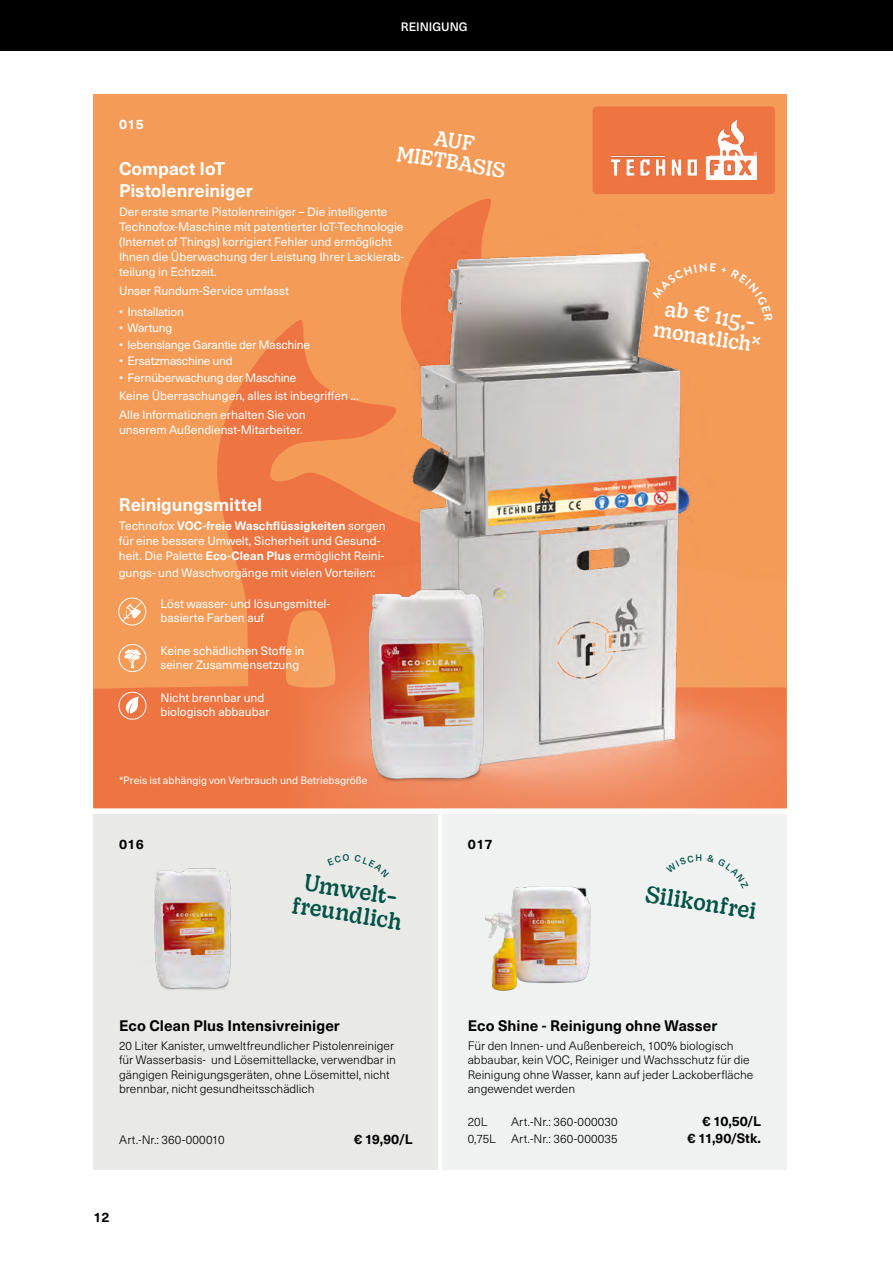
<style>
.page{position:relative;width:893px;height:1263px;background:#fff}
.page>*{position:absolute;margin:0;border:0;box-sizing:border-box;transform-origin:0 0}
.t1{font:22.5px "Decoy";color:#005345}
.t2{font:20.55px "Decoy";color:#fff}
.t3{font:20.1px/21.5px "Decoy";color:#fff;text-align:center}
.t4{font:700 18px/21.6px "Neue Haas Unica W1 G";letter-spacing:-.005em;color:#fff}
.t5{font:700 15px "Neue Haas Unica W1 G";letter-spacing:.005em;color:#000}
.t6{font:700 13.5px "Neue Haas Unica W1 G";letter-spacing:-.01em;color:#000}
.t7{font:700 13.5px "Neue Haas Unica W1 G";color:#fff}
.t8{font:12px/15px "Neue Haas Unica W1 G";color:#fff}
.t9{font:300 12px/14.4px "Neue Haas Unica W1 G";color:#000}
.t10{font:12px "Neue Haas Unica W1 G";letter-spacing:-.02em;color:#fff}
.t11{font:500 12px "Neue Haas Unica W1 G";color:#fff}
.t12{font:12px "Neue Haas Unica W1 G";letter-spacing:-.025em;color:#fff}
.t13{font:10.5px "Neue Haas Unica W1 G";letter-spacing:.005em;color:#fff}
.s1{font-weight:700}
</style>
<div class="page">
<div style="left:0;top:0;width:893px;height:51px;background:#000"></div>
<div style="left:94px;top:814px;width:344px;height:355px;background:#e9eae8"></div>
<div style="left:94px;top:95px;width:693px;height:713px;background:#f49b58"></div>
<div style="left:442px;top:814px;width:345px;height:355px;background:#f0f2f1"></div>
<div style="left:592px;top:106px;width:183px;height:88px;background:#ee7441;border-radius:4px"></div>
<svg style="left:94px;top:329px;width:194px;height:479px"></svg>
<img style="left:288px;top:178px;width:499px;height:630px">
<img style="left:611px;top:121px;width:145px;height:59px">
<svg style="left:124px;top:649px;width:17px;height:19px"></svg>
<div style="left:119px;top:644px;width:27px;height:28px;border:1px solid #fff;border-radius:50%"></div>
<svg style="left:122px;top:696px;width:20px;height:18px"></svg>
<div style="left:119px;top:692px;width:27px;height:28px;border:1px solid #fff;border-radius:50%"></div>
<div style="left:118px;top:598px;width:28px;height:27px;border:1px solid #fff;border-radius:50%"></div>
<svg style="left:121px;top:601px;width:22px;height:21px"></svg>
<img style="left:314px;top:573px;width:222px;height:222px">
<img style="left:154px;top:868px;width:77px;height:122px">
<img style="left:485px;top:886px;width:106px;height:105px">
<svg style="left:652px;top:263px;width:121px;height:58px"></svg>
<p class="t11" style="left:401px;top:18px;width:68px">REINIGUNG</p>
<p class="t7" style="left:119px;top:114px;width:26px">015</p>
<h3 class="t3" style="left:402px;top:120px;width:111px;rotate:9deg">AUF<br>MIETBASIS</h3>
<h3 class="t4" style="left:119px;top:157px;width:135px">Compact IoT<br>Pistolenreiniger</h3>
<p class="t8" style="left:119px;top:204px;width:287px">Der erste smarte Pistolenreiniger – Die intelligente Technofox-Maschine mit patentierter IoT-Technologie (Internet of Things) korrigiert Fehler und ermöglicht Ihnen die Überwachung der Leistung Ihrer Lackierab&shy;teilung in Echtzeit.</p>
<p class="t8" style="left:119px;top:282px;width:172px">Unser Rundum-Service umfasst</p>
<p class="t10" style="left:119px;top:302px;width:66px">• Installation</p>
<p class="t12" style="left:119px;top:319px;width:55px">• Wartung</p>
<p class="t10" style="left:119px;top:335px;width:193px">• lebenslange Garantie der Maschine</p>
<p class="t10" style="left:119px;top:352px;width:115px">• Ersatzmaschine und</p>
<p class="t8" style="left:119px;top:368px;width:241px;line-height:18px">• Fernüberwachung der Maschine<br>Keine Überraschungen, alles ist inbegriffen ...</p>
<p class="t8" style="left:119px;top:406px;width:188px">Alle Informationen erhalten Sie von unserem Außendienst-Mitarbeiter.</p>
<h3 class="t4" style="left:119px;top:493px;width:145px">Reinigungsmittel</h3>
<p class="t8" style="left:119px;top:518px;width:268px">Technofox <span class="s1">VOC-freie Waschflüssigkeiten</span> sorgen für eine bessere Umwelt, Sicherheit und Gesund&shy;heit. Die Palette <span class="s1">Eco-Clean Plus</span> ermöglicht Reini-</p>
<p class="t8" style="left:119px;top:564px;width:258px">gungs- und Waschvorgänge mit vielen Vorteilen:</p>
<p class="t8" style="left:160px;top:596px;width:171px;line-height:14.4px">Löst wasser- und lösungsmittel&shy;basierte Farben auf</p>
<p class="t8" style="left:160px;top:643px;width:146px;line-height:14.4px">Keine schädlichen Stoffe in seiner Zusammensetzung</p>
<p class="t8" style="left:160px;top:690px;width:110px;line-height:14.4px">Nicht brennbar und biologisch abbaubar</p>
<p class="t13" style="left:119px;top:772px;width:250px">*Preis ist abhängig von Verbrauch und Betriebsgröße</p>
<p class="t6" style="left:119px;top:834px;width:26px">016</p>
<p class="t6" style="left:468px;top:834px;width:26px">017</p>
<h2 class="t2" style="left:668px;top:293px;width:93px;rotate:9deg">ab € 115,-</h2>
<h2 class="t2" style="left:656px;top:313px;width:109px;rotate:9deg">monatlich*</h2>
<h1 class="t1" style="left:307px;top:865px;width:96px;rotate:9deg">Umwelt-</h1>
<h1 class="t1" style="left:295px;top:888px;width:112px;rotate:9deg">freundlich</h1>
<h1 class="t1" style="left:648px;top:877px;width:114px;rotate:9deg">Silikonfrei</h1>
<p class="t5" style="left:119px;top:1014px;width:222px">Eco Clean Plus Intensivreiniger</p>
<p class="t9" style="left:119px;top:1038px;width:278px">20 Liter Kanister, umweltfreundlicher Pistolenreiniger für Wasserbasis- und Lösemittellacke, verwendbar in gängigen Reinigungsgeräten, ohne Lösemittel, nicht brennbar, nicht gesundheitsschädlich</p>
<p class="t9" style="left:119px;top:1132px;width:107px">Art.-Nr.: 360-000010</p>
<p class="t6" style="left:354px;top:1129px;width:60px">€ 19,90/L</p>
<p class="t6" style="left:94px;top:1207px;width:18px">12</p>
<p class="t5" style="left:468px;top:1014px;width:251px">Eco Shine - Reinigung ohne Wasser</p>
<p class="t9" style="left:468px;top:1038px;width:287px">Für den Innen- und Außenbereich, 100% biologisch abbaubar, kein VOC, Reiniger und Wachsschutz für die Reinigung ohne Wasser, kann auf jeder Lackoberfläche angewendet werden</p>
<p class="t9" style="left:468px;top:1114px;width:21px">20L</p>
<p class="t9" style="left:511px;top:1114px;width:108px">Art.-Nr.: 360-000030</p>
<p class="t6" style="left:702px;top:1111px;width:60px">€ 10,50/L</p>
<p class="t9" style="left:468px;top:1131px;width:29px">0,75L</p>
<p class="t9" style="left:511px;top:1131px;width:108px">Art.-Nr.: 360-000035</p>
<p class="t6" style="left:687px;top:1128px;width:75px">€ 11,90/Stk.</p>
</div>
